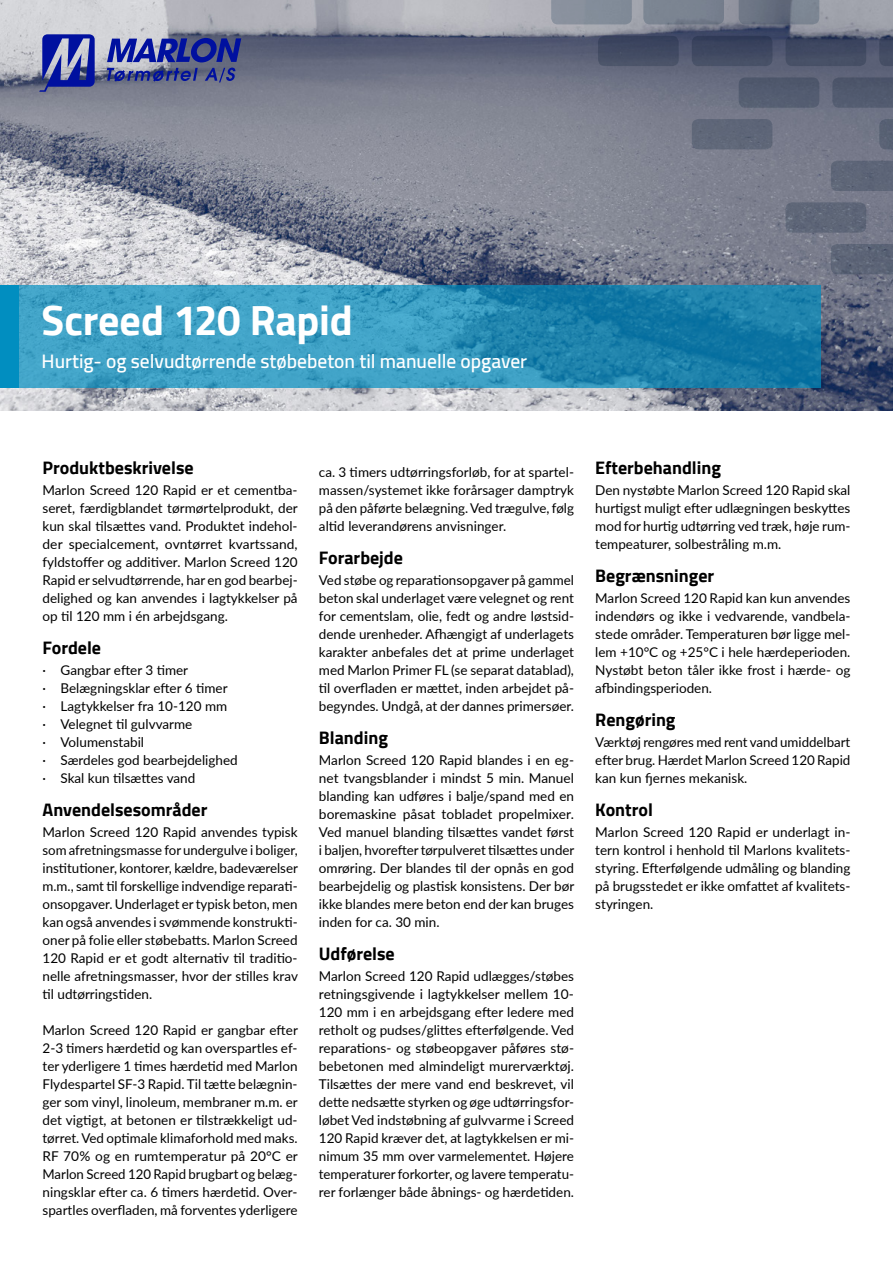
<style>
.page{position:relative;width:893px;height:1263px;background:#fff}
.page>*{position:absolute;margin:0;border:0;box-sizing:border-box;transform-origin:0 0}
.t1{font:700 42px "Cairo";letter-spacing:-.005em;color:#fff}
.t2{font:600 19.5px "Cairo";color:#fff}
.t3{font:700 18px "Cairo";color:#000}
.t4{font:13.5px/18px "Lato";color:#000;text-align:justify}
</style>
<div class="page">
<img style="left:0;top:0;width:893px;height:410px">
<svg style="left:411px;top:0;width:482px;height:274px;background:#767a8a"></svg>
<svg style="left:0;top:285px;width:821px;height:103px;background:#2d92b9"></svg>
<svg style="left:39px;top:34px;width:56px;height:58px;background:#4d57a9"></svg>
<svg style="left:107px;top:68px;width:91px;height:14px"></svg>
<svg style="left:205px;top:68px;width:31px;height:14px"></svg>
<svg style="left:107px;top:38px;width:134px;height:24px;background:#3c479f"></svg>
<h1 class="t1" style="left:42px;top:296px;width:313px">Screed 120 Rapid</h1>
<h2 class="t2" style="left:42px;top:345px;width:487px">Hurtig- og selvudtørrende støbebeton til manuelle opgaver</h2>
<h3 class="t3" style="left:43px;top:457px;width:153px">Produktbeskrivelse</h3>
<p class="t4" style="left:43px;top:480px;width:257px">Marlon Screed 120 Rapid er et cementba&shy;seret, færdigblandet tørmørtelprodukt, der kun skal tilsættes vand. Produktet indehol&shy;der specialcement, ovntørret kvartssand, fyldstoffer og additiver. Marlon Screed 120<br>Rapid er selvudtørrende, har en god bearbej&shy;delighed og kan anvendes i lagtykkelser på op til 120 mm i én arbejdsgang.</p>
<h3 class="t3" style="left:43px;top:637px;width:60px">Fordele</h3>
<p class="t4" style="left:43px;top:660px;width:197px;text-align:left">· Gangbar efter 3 timer<br>· Belægningsklar efter 6 timer<br>· Lagtykkelser fra 10-120 mm<br>· Velegnet til gulvvarme<br>· Volumenstabil<br>· Særdeles god bearbejdelighed · Skal kun tilsættes vand</p>
<h3 class="t3" style="left:43px;top:799px;width:166px">Anvendelsesområder</h3>
<p class="t4" style="left:43px;top:822px;width:257px">Marlon Screed 120 Rapid anvendes typisk som afretningsmasse for undergulve i boliger, institutioner, kontorer, kældre, badeværelser m.m., samt til forskellige indvendige reparati&shy;onsopgaver. Underlaget er typisk beton, men kan også anvendes i svømmende konstrukti&shy;oner på folie eller støbebatts. Marlon Screed 120 Rapid er et godt alternativ til traditio&shy;nelle afretningsmasser, hvor der stilles krav til udtørringstiden.</p>
<p class="t4" style="left:43px;top:1020px;width:257px">Marlon Screed 120 Rapid er gangbar efter 2-3 timers hærdetid og kan overspartles ef&shy;ter yderligere 1 times hærdetid med Marlon Flydespartel SF-3 Rapid. Til tætte belægnin&shy;ger som vinyl, linoleum, membraner m.m. er det vigtigt, at betonen er tilstrækkeligt ud&shy;tørret. Ved optimale klimaforhold med maks.<br>RF 70% og en rumtemperatur på 20°C er Marlon Screed 120 Rapid brugbart og belæg&shy;ningsklar efter ca. 6 timers hærdetid. Over&shy;spartles overfladen, må forventes yderligere</p>
<p class="t4" style="left:319px;top:462px;width:257px">ca. 3 timers udtørringsforløb, for at spartel&shy;massen/systemet ikke forårsager damptryk på den påførte belægning. Ved trægulve, følg altid leverandørens anvisninger.</p>
<h3 class="t3" style="left:319px;top:547px;width:85px">Forarbejde</h3>
<p class="t4" style="left:319px;top:570px;width:257px">Ved støbe og reparationsopgaver på gammel beton skal underlaget være velegnet og rent for cementslam, olie, fedt og andre løstsid&shy;dende urenheder. Afhængigt af underlagets karakter anbefales det at prime underlaget med Marlon Primer FL (se separat datablad), til overfladen er mættet, inden arbejdet på&shy;begyndes. Undgå, at der dannes primersøer.</p>
<h3 class="t3" style="left:319px;top:727px;width:71px">Blanding</h3>
<p class="t4" style="left:319px;top:750px;width:257px">Marlon Screed 120 Rapid blandes i en eg&shy;net tvangsblander i mindst 5 min. Manuel blanding kan udføres i balje/spand med en boremaskine påsat tobladet propelmixer.<br>Ved manuel blanding tilsættes vandet først i baljen, hvorefter tørpulveret tilsættes under omrøring. Der blandes til der opnås en god bearbejdelig og plastisk konsistens. Der bør ikke blandes mere beton end der kan bruges inden for ca. 30 min.</p>
<h3 class="t3" style="left:319px;top:943px;width:77px">Udførelse</h3>
<p class="t4" style="left:319px;top:966px;width:257px">Marlon Screed 120 Rapid udlægges/støbes retningsgivende i lagtykkelser mellem 10- 120 mm i en arbejdsgang efter ledere med retholt og pudses/glittes efterfølgende. Ved reparations- og støbeopgaver påføres stø&shy;bebetonen med almindeligt murerværktøj.<br>Tilsættes der mere vand end beskrevet, vil dette nedsætte styrken og øge udtørringsfor&shy;løbet Ved indstøbning af gulvvarme i Screed 120 Rapid kræver det, at lagtykkelsen er mi&shy;nimum 35 mm over varmelementet. Højere temperaturer forkorter, og lavere temperatu&shy;rer forlænger både åbnings- og hærdetiden.</p>
<h3 class="t3" style="left:595px;top:457px;width:127px">Efterbehandling</h3>
<p class="t4" style="left:595px;top:480px;width:257px">Den nystøbte Marlon Screed 120 Rapid skal hurtigst muligt efter udlægningen beskyttes mod for hurtig udtørring ved træk, høje rum&shy;tempeaturer, solbestråling m.m.</p>
<h3 class="t3" style="left:595px;top:565px;width:120px">Begrænsninger</h3>
<p class="t4" style="left:595px;top:588px;width:257px">Marlon Screed 120 Rapid kan kun anvendes indendørs og ikke i vedvarende, vandbela&shy;stede områder. Temperaturen bør ligge mel&shy;lem +10°C og +25°C i hele hærdeperioden.<br>Nystøbt beton tåler ikke frost i hærde- og afbindingsperioden.</p>
<h3 class="t3" style="left:595px;top:709px;width:82px">Rengøring</h3>
<p class="t4" style="left:595px;top:732px;width:257px">Værktøj rengøres med rent vand umiddelbart efter brug. Hærdet Marlon Screed 120 Rapid kan kun fjernes mekanisk.</p>
<h3 class="t3" style="left:595px;top:799px;width:59px">Kontrol</h3>
<p class="t4" style="left:595px;top:822px;width:257px">Marlon Screed 120 Rapid er underlagt in&shy;tern kontrol i henhold til Marlons kvalitets&shy;styring. Efterfølgende udmåling og blanding på brugsstedet er ikke omfattet af kvalitets&shy;styringen.</p>
</div>
